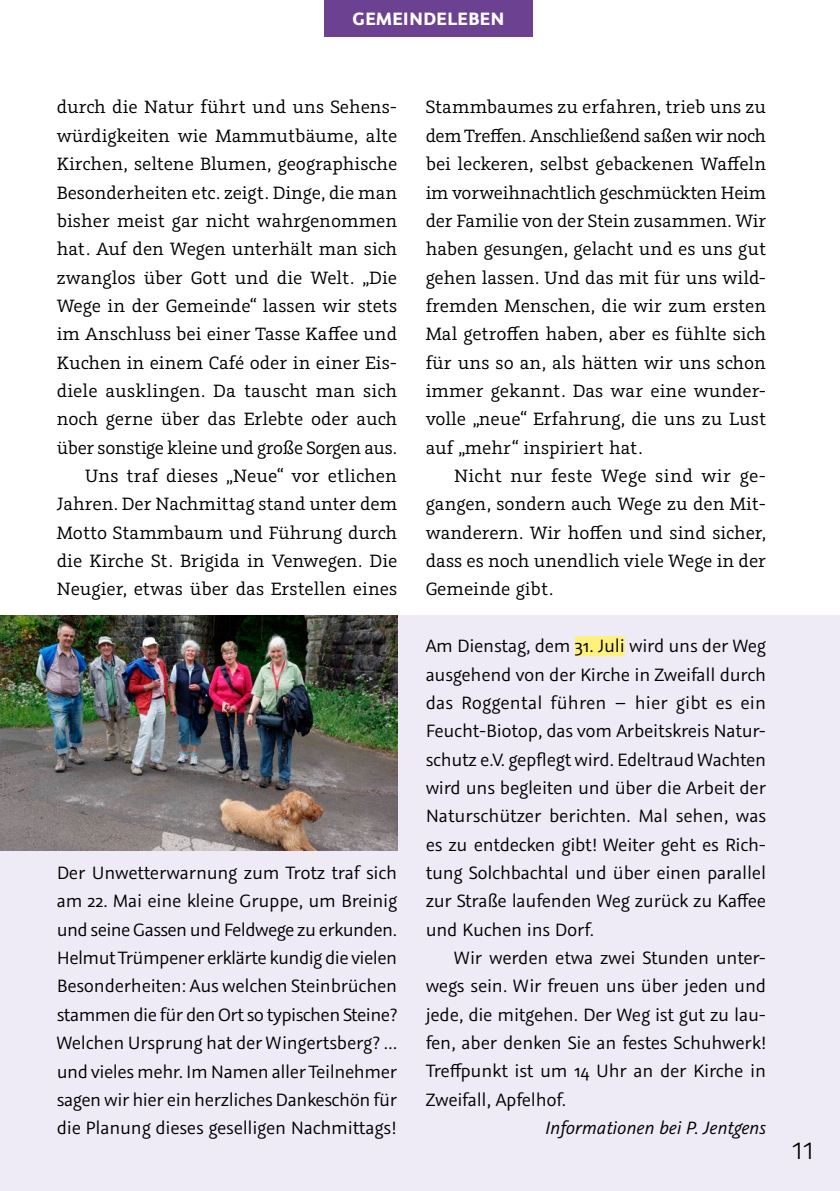
<style>
.page{position:relative;width:840px;height:1191px;background:#fff}
.page>*{position:absolute;margin:0;border:0;box-sizing:border-box;transform-origin:0 0}
.t1{font:300 36px "Graublau Sans";color:#000}
.t2{font:20px/28.4px "Graublau Slab";color:#000;text-align:justify}
.t3{font:20px/28.4px "Graublau Sans";letter-spacing:-.015em;color:#000;text-align:justify}
.t4{font:italic 20px "Graublau Sans";letter-spacing:-.01em;color:#000}
.t5{font:700 20px "Graublau Sans";color:#fff}
</style>
<div class="page">
<div style="left:0;top:615px;width:839px;height:576px;background:#efebf6"></div>
<div style="left:324px;top:0;width:208px;height:36px;background:#6c4192"></div>
<div style="left:574px;top:636px;width:50px;height:20px;background:#fff17b"></div>
<img style="left:0;top:615px;width:397px;height:235px">
<p class="t5" style="left:352px;top:6px;width:153px">GEMEINDELEBEN</p>
<p class="t2" style="left:57px;top:93px;width:342px;text-align:right">durch die Natur führt und uns Sehens&shy;würdigkeiten wie Mammutbäume, alte Kirchen, seltene Blumen, geographische Besonderheiten etc. zeigt. Dinge, die man bisher meist gar nicht wahrgenommen hat. Auf den Wegen unterhält man sich zwanglos über Gott und die Welt. „Die Wege in der Gemeinde“ lassen wir stets im Anschluss bei einer Tasse Kaffee und Kuchen in einem Café oder in einer Eis&shy;diele ausklingen. Da tauscht man sich noch gerne über das Erlebte oder auch über sonstige kleine und große Sorgen aus.<br>Uns traf dieses „Neue“ vor etlichen Jahren. Der Nachmittag stand unter dem Motto Stammbaum und Führung durch die Kirche St. Brigida in Venwegen. Die Neugier, etwas über das Erstellen eines</p>
<p class="t2" style="left:425px;top:93px;width:342px">Stammbaumes zu erfahren, trieb uns zu dem Treffen. Anschließend saßen wir noch bei leckeren, selbst gebackenen Waffeln im vorweihnachtlich geschmückten Heim der Familie von der Stein zusammen. Wir haben gesungen, gelacht und es uns gut gehen lassen. Und das mit für uns wild&shy;fremden Menschen, die wir zum ersten Mal getroffen haben, aber es fühlte sich für uns so an, als hätten wir uns schon immer gekannt. Das war eine wunder&shy;volle „neue“ Erfahrung, die uns zu Lust auf „mehr“ inspiriert hat.</p>
<p class="t2" style="left:425px;top:461px;width:342px;text-indent:28px">Nicht nur feste Wege sind wir ge&shy;gangen, sondern auch Wege zu den Mit&shy;wanderern. Wir hoffen und sind sicher, dass es noch unendlich viele Wege in der Gemeinde gibt.</p>
<p class="t3" style="left:57px;top:858px;width:342px">Der Unwetterwarnung zum Trotz traf sich am 22. Mai eine kleine Gruppe, um Breinig und seine Gassen und Feldwege zu erkunden.<br>Helmut Trümpener erklärte kundig die vielen Besonderheiten: Aus welchen Steinbrüchen stammen die für den Ort so typischen Steine?<br>Welchen Ursprung hat der Wingertsberg? … und vieles mehr. Im Namen aller Teilnehmer sagen wir hier ein herzliches Dankeschön für die Planung dieses geselligen Nachmittags!</p>
<p class="t3" style="left:425px;top:631px;width:342px">Am Dienstag, dem 31. Juli wird uns der Weg ausgehend von der Kirche in Zweifall durch das Roggental führen – hier gibt es ein Feucht-Biotop, das vom Arbeitskreis Natur&shy;schutz e.V. gepflegt wird. Edeltraud Wachten wird uns begleiten und über die Arbeit der Naturschützer berichten. Mal sehen, was es zu entdecken gibt! Weiter geht es Rich&shy;tung Solchbachtal und über einen parallel zur Straße laufenden Weg zurück zu Kaffee und Kuchen ins Dorf.</p>
<p class="t3" style="left:425px;top:943px;width:342px;text-indent:28px">Wir werden etwa zwei Stunden unter&shy;wegs sein. Wir freuen uns über jeden und jede, die mitgehen. Der Weg ist gut zu lau&shy;fen, aber denken Sie an festes Schuhwerk!<br>Treffpunkt ist um 14 Uhr an der Kirche in Zweifall, Apfelhof.</p>
<p class="t4" style="left:545px;top:1116px;width:222px">Informationen bei P. Jentgens</p>
<h1 class="t1" style="left:791px;top:1126px;width:24px">11</h1>
</div>
